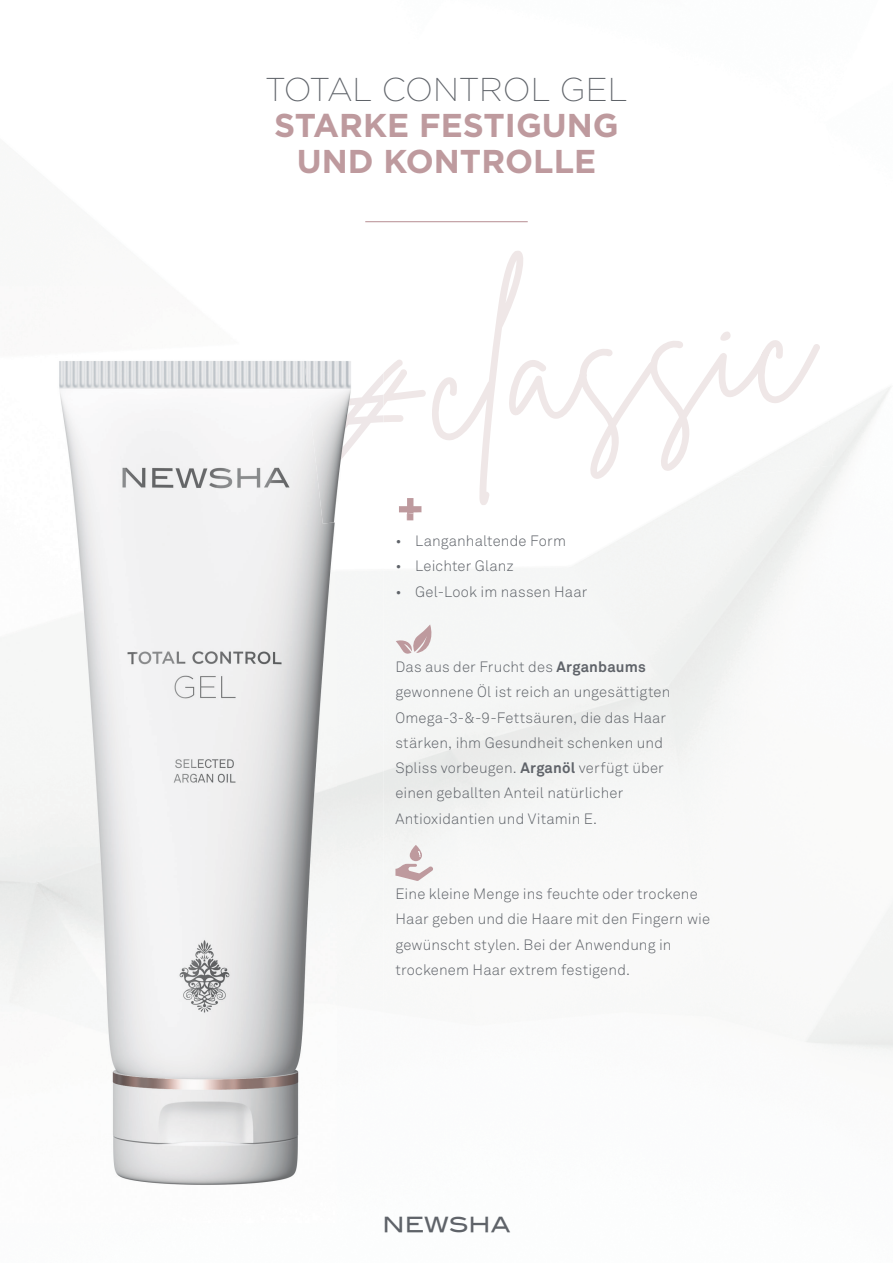
<style>
.page{position:relative;width:893px;height:1263px;background:#fff}
.page>*{position:absolute;margin:0;border:0;box-sizing:border-box;transform-origin:0 0}
.t1{font:700 45.15px "Gotham";color:#be9a9e}
.t2{font:700 33px/36px "Gotham";color:#be9a9e;text-align:center}
.t3{font:200 33px "Gotham";color:#5f6369}
.t4{font:20.85px "Blair Md ITCTT Medium";color:#5f6369}
.t5{font:300 14.85px/25.2px "Akkurat Std";letter-spacing:.01em;color:#5f6369}
.s1{font-weight:700}
</style>
<div class="page">
<svg style="left:396px;top:624px;width:38px;height:30px"></svg>
<svg style="left:395px;top:845px;width:38px;height:36px"></svg>
<img style="left:365px;top:222px;width:468px;height:295px">
<svg style="left:399px;top:498px;width:23px;height:17px"></svg>
<hr style="left:365px;top:221px;width:163px;height:1px;background:#be9a9e">
<img style="left:0;top:287px;width:336px;height:935px">
<div style="left:336px;top:569px;width:48px;height:653px;background:#f6f7f6"></div>
<img style="left:296px;top:287px;width:88px;height:237px">
<h2 class="t3" style="left:266px;top:71px;width:363px">TOTAL CONTROL GEL</h2>
<h2 class="t2" style="left:274px;top:107px;width:346px">STARKE FESTIGUNG<br>UND KONTROLLE</h2>
<h1 class="t1" style="left:396px;top:479px;width:30px">+</h1>
<p class="t5" style="left:395px;top:528px;width:172px">• Langanhaltende Form</p>
<p class="t5" style="left:395px;top:553px;width:120px">• Leichter Glanz</p>
<p class="t5" style="left:395px;top:579px;width:193px">• Gel-Look im nassen Haar</p>
<p class="t5" style="left:395px;top:654px;width:276px">Das aus der Frucht des <span class="s1">Arganbaums </span>gewonnene Öl ist reich an ungesättigten Omega-3-&amp;-9-Fettsäuren, die das Haar stärken, ihm Gesundheit schenken und Spliss vorbeugen. <span class="s1">Arganöl</span> verfügt über einen geballten Anteil natürlicher Antioxidantien und Vitamin E.</p>
<p class="t5" style="left:395px;top:881px;width:316px">Eine kleine Menge ins feuchte oder trockene Haar geben und die Haare mit den Fingern wie gewünscht stylen. Bei der Anwendung in trockenem Haar extrem festigend.</p>
<h3 class="t4" style="left:383px;top:1207px;width:129px">NEWSHA</h3>
</div>
